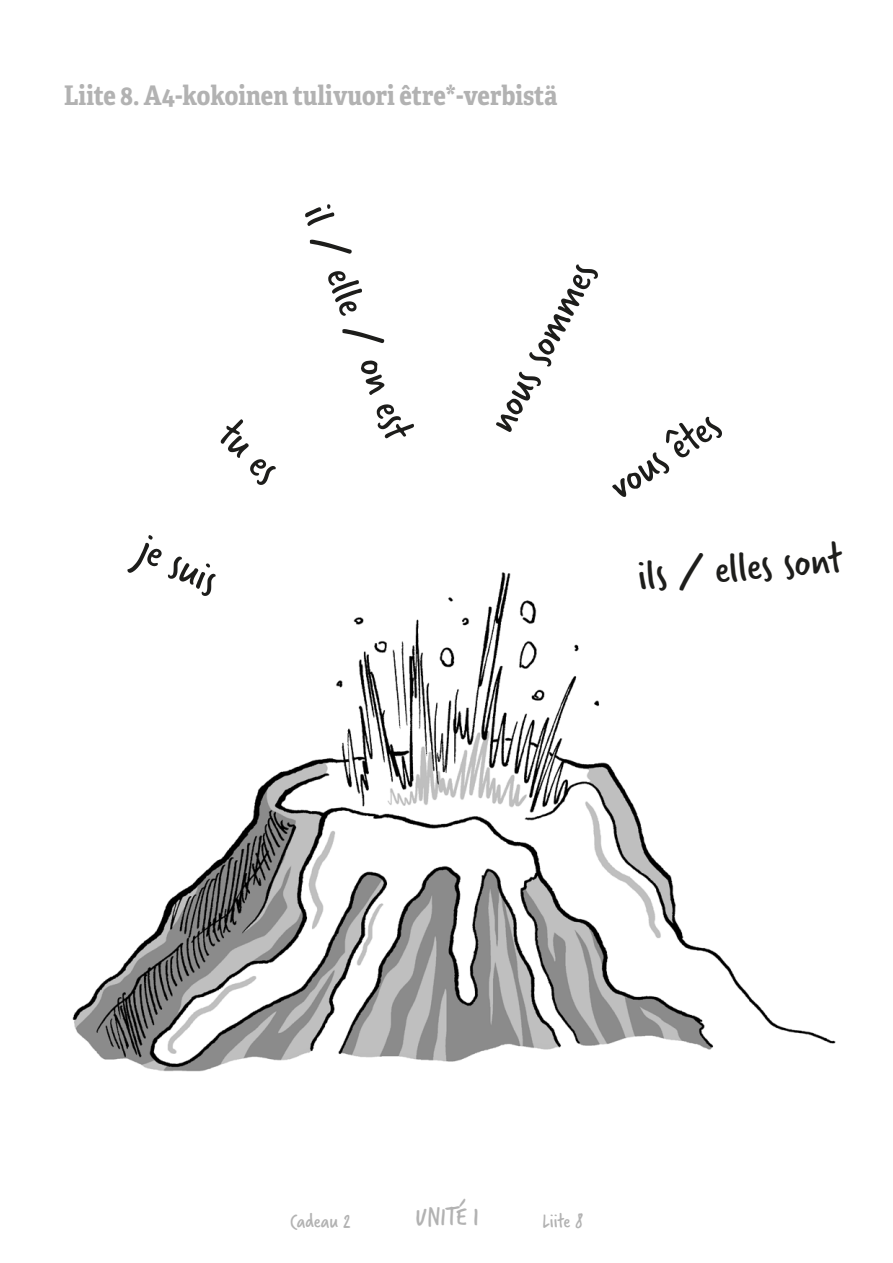
<style>
.page{position:relative;width:893px;height:1263px;background:#fff}
.page>*{position:absolute;margin:0;border:0;box-sizing:border-box;transform-origin:0 0}
.t1{font:45px "Verveine";color:#1d1d1b}
.t2{font:700 27px "Adelle Condensed";color:#b2b2b2}
.t3{font:27px "Verveine";color:#b2b2b2}
.t4{font:21px "Verveine";color:#b2b2b2}
</style>
<div class="page">
<img style="left:72px;top:572px;width:764px;height:500px">
<p class="t2" style="left:64px;top:76px;width:495px">Liite 8. A4-kokoinen tulivuori être*-verbistä</p>
<p class="t1" style="left:247px;top:406px;width:70px;rotate:45deg">tu es</p>
<p class="t1" style="left:345px;top:196px;width:248px;rotate:70deg">il / elle / on est</p>
<p class="t1" style="left:471px;top:414px;width:188px;rotate:-62deg">nous sommes</p>
<p class="t1" style="left:595px;top:464px;width:125px;rotate:-34deg">vous êtes</p>
<p class="t1" style="left:156px;top:518px;width:84px;rotate:27deg">je suis</p>
<p class="t1" style="left:635px;top:545px;width:207px;rotate:-5deg">ils / elles sont</p>
<p class="t4" style="left:290px;top:1206px;width:62px">Cadeau 2</p>
<p class="t3" style="left:415px;top:1198px;width:66px">UNITÉ 1</p>
<p class="t4" style="left:542px;top:1206px;width:43px">Liite 8</p>
</div>
